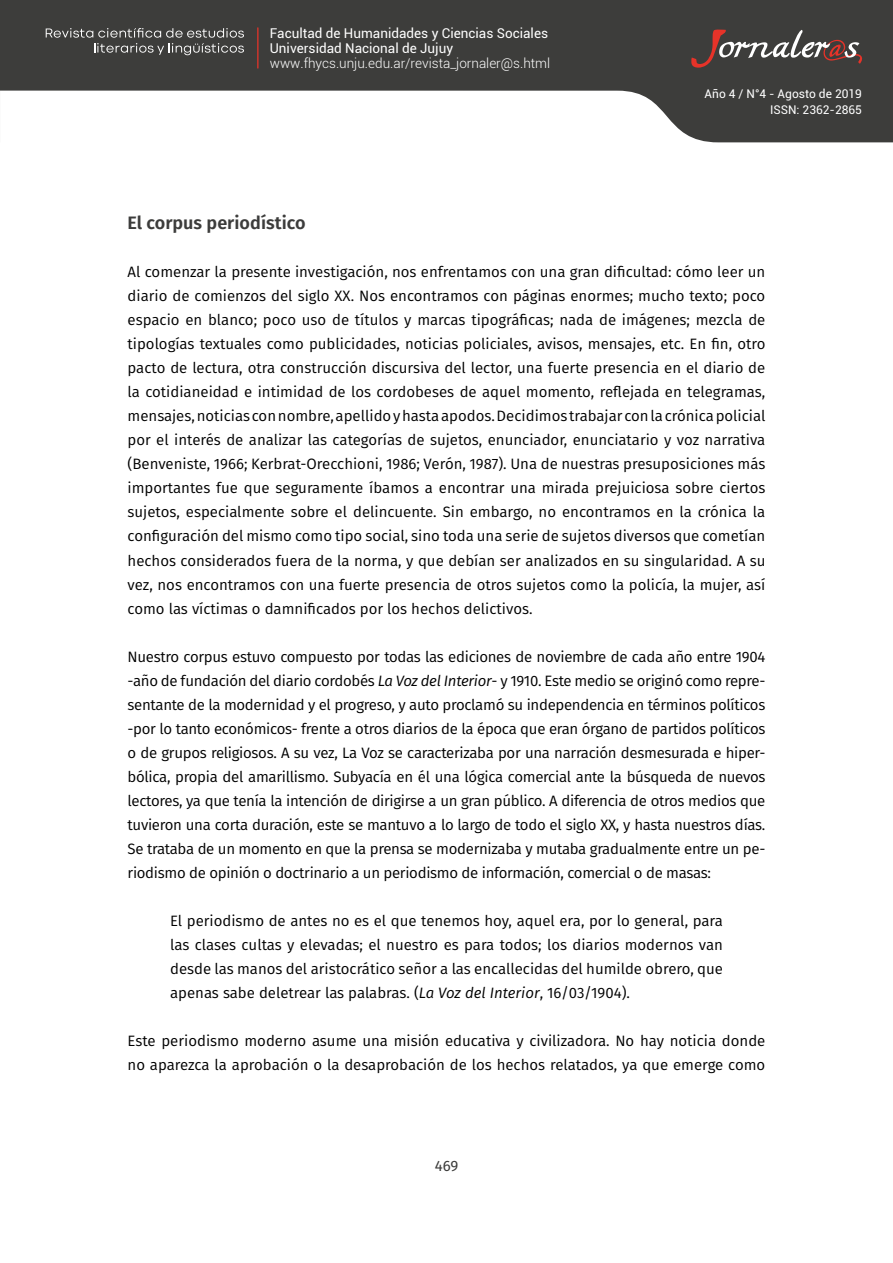
<style>
.page{position:relative;width:893px;height:1263px;background:#fff}
.page>*{position:absolute;margin:0;border:0;box-sizing:border-box;transform-origin:0 0}
.t1{font:600 18px "Fira Sans";color:#3c3c3b}
.t2{font:15px/24px "Fira Sans";color:#000;text-align:justify}
.t3{font:15px "Fira Sans";color:#3c3c3b}
.t4{font:13.5px/15px "Roboto";color:#fff}
.t5{font:300 13.5px "Roboto";color:#fff}
.t6{font:12px/16.5px "Roboto";color:#fff;text-align:right}
.s1{font-style:italic}
</style>
<div class="page">
<svg style="left:0;top:0;width:893px;height:142px;fill:#3d3d3b"></svg>
<svg style="left:691px;top:29px;width:171px;height:39px;background:#605452"></svg>
<svg style="left:46px;top:28px;width:198px;height:27px;background:#5a5a58"></svg>
<hr style="left:257px;top:28px;width:1px;height:40px;background:#e63329">
<p class="t4" style="left:270px;top:25px;width:280px">Facultad de Humanidades y Ciencias Sociales<br>Universidad Nacional de Jujuy</p>
<p class="t5" style="left:270px;top:54px;width:282px">www.fhycs.unju.edu.ar/revista_jornaler@s.html</p>
<p class="t6" style="left:705px;top:85px;width:159px">Año 4 / N°4 - Agosto de 2019<br>ISSN: 2362-2865</p>
<p class="t1" style="left:128px;top:208px;width:179px">El corpus periodístico</p>
<p class="t2" style="left:128px;top:260px;width:639px">Al comenzar la presente investigación, nos enfrentamos con una gran dificultad: cómo leer un diario de comienzos del siglo XX. Nos encontramos con páginas enormes; mucho texto; poco espacio en blanco; poco uso de títulos y marcas tipográficas; nada de imágenes; mezcla de tipologías textuales como publicidades, noticias policiales, avisos, mensajes, etc. En fin, otro pacto de lectura, otra construcción discursiva del lector, una fuerte presencia en el diario de la cotidianeidad e intimidad de los cordobeses de aquel momento, reflejada en telegramas, mensajes, noticias con nombre, apellido y hasta apodos. Decidimos trabajar con la crónica policial por el interés de analizar las categorías de sujetos, enunciador, enunciatario y voz narrativa (Benveniste, 1966; Kerbrat-Orecchioni, 1986; Verón, 1987). Una de nuestras presuposiciones más importantes fue que seguramente íbamos a encontrar una mirada prejuiciosa sobre ciertos sujetos, especialmente sobre el delincuente. Sin embargo, no encontramos en la crónica la configuración del mismo como tipo social, sino toda una serie de sujetos diversos que cometían hechos considerados fuera de la norma, y que debían ser analizados en su singularidad. A su vez, nos encontramos con una fuerte presencia de otros sujetos como la policía, la mujer, así como las víctimas o damnificados por los hechos delictivos.</p>
<p class="t2" style="left:128px;top:644px;width:639px">Nuestro corpus estuvo compuesto por todas las ediciones de noviembre de cada año entre 1904 -año de fundación del diario cordobés <span class="s1">La Voz del Interior</span>- y 1910. Este medio se originó como repre&shy;sentante de la modernidad y el progreso, y auto proclamó su independencia en términos políticos -por lo tanto económicos- frente a otros diarios de la época que eran órgano de partidos políticos o de grupos religiosos. A su vez, La Voz se caracterizaba por una narración desmesurada e hiper&shy;bólica, propia del amarillismo. Subyacía en él una lógica comercial ante la búsqueda de nuevos lectores, ya que tenía la intención de dirigirse a un gran público. A diferencia de otros medios que tuvieron una corta duración, este se mantuvo a lo largo de todo el siglo XX, y hasta nuestros días.<br>Se trataba de un momento en que la prensa se modernizaba y mutaba gradualmente entre un pe&shy;riodismo de opinión o doctrinario a un periodismo de información, comercial o de masas:</p>
<p class="t2" style="left:170px;top:908px;width:554px">El periodismo de antes no es el que tenemos hoy, aquel era, por lo general, para las clases cultas y elevadas; el nuestro es para todos; los diarios modernos van desde las manos del aristocrático señor a las encallecidas del humilde obrero, que apenas sabe deletrear las palabras. (<span class="s1">La Voz del Interior</span>, 16/03/1904).</p>
<p class="t2" style="left:128px;top:1028px;width:639px">Este periodismo moderno asume una misión educativa y civilizadora. No hay noticia donde no aparezca la aprobación o la desaprobación de los hechos relatados, ya que emerge como</p>
<p class="t3" style="left:435px;top:1155px;width:25px">469</p>
</div>
